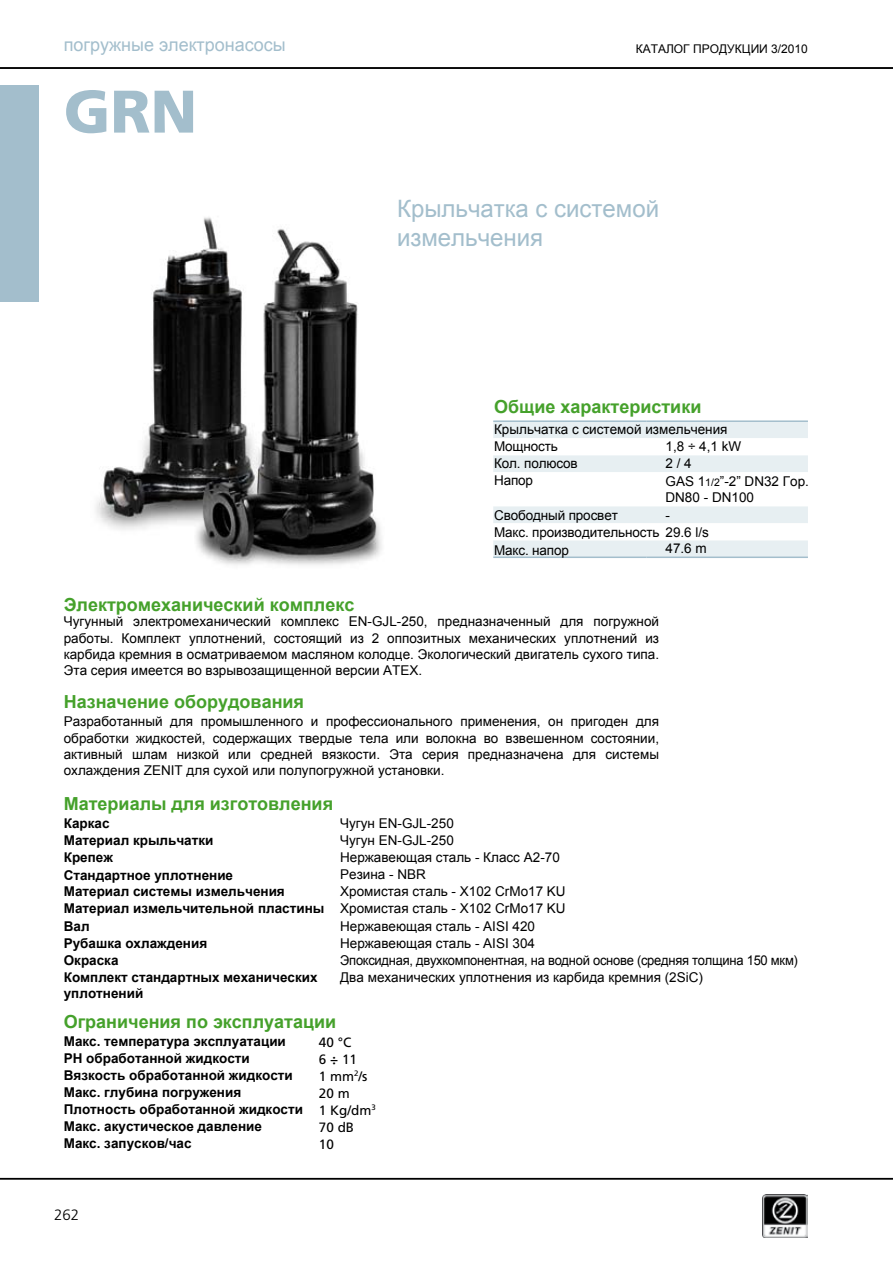
<style>
.page{position:relative;width:893px;height:1263px;background:#fff}
.page>*{position:absolute;margin:0;border:0;box-sizing:border-box;transform-origin:0 0}
.t1{font:900 60px "Frutiger";color:#a3becc}
.t2{font:24px/28.8px "Arial";color:#a3becc}
.t3{font:700 18px "Arial";color:#45a12b}
.t4{font:18px "Arial";color:#a3becc}
.t5{font:300 15px "Frutiger";color:#000}
.t6{font:13.5px/16.2px "Arial";color:#000}
.t7{font:700 13.5px/17px "Arial";color:#000}
.t8{font:13.5px "Arial";letter-spacing:-.02em;color:#000;scale:.96 1}
.t9{font:13.5px/17px "Frutiger";color:#000}
.t10{font:12px "Arial";color:#000}
.s1{font-size:10.5px}
</style>
<div class="page">
<img style="left:763px;top:1195px;width:45px;height:42px">
<div style="left:0;top:85px;width:38px;height:217px;background:#a3becc"></div>
<hr style="left:0;top:67px;width:893px;height:2px;background:#000">
<hr style="left:0;top:1178px;width:893px;height:1px;background:#000">
<img style="left:96px;top:217px;width:286px;height:348px">
<svg style="left:493px;top:422px;width:315px;height:134px"></svg>
<hr style="left:493px;top:556px;width:153px;height:2px;background:#a3becc">
<hr style="left:646px;top:556px;width:162px;height:2px;background:#a3becc">
<hr style="left:493px;top:420px;width:153px;height:2px;background:#a3becc">
<hr style="left:646px;top:420px;width:162px;height:2px;background:#a3becc">
<h3 class="t4" style="left:64px;top:33px;width:223px">погружные электронасосы</h3>
<p class="t10" style="left:636px;top:41px;width:174px">КАТАЛОГ ПРОДУКЦИИ 3/2010</p>
<h1 class="t1" style="left:64px;top:75px;width:135px">GRN</h1>
<h2 class="t2" style="left:397px;top:195px;width:264px">Крыльчатка с системой измельчения</h2>
<h3 class="t3" style="left:64px;top:592px;width:292px">Электромеханический комплекс</h3>
<h3 class="t3" style="left:494px;top:395px;width:209px">Общие характеристики</h3>
<p class="t6" style="left:494px;top:422px;width:235px">Крыльчатка с системой измельчения</p>
<p class="t6" style="left:494px;top:438px;width:85px;line-height:17.1px">Мощность<br>Кол. полюсов<br>Напор</p>
<p class="t6" style="left:494px;top:507px;width:125px">Свободный просвет</p>
<p class="t6" style="left:494px;top:542px;width:76px">Макс. напор</p>
<p class="t6" style="left:665px;top:438px;width:77px;line-height:17px">1,8 ÷ 4,1 kW<br>2 / 4</p>
<p class="t6" style="left:665px;top:474px;width:145px">GAS 1<span class="s1">1/2</span>”-2” DN32 Гор.<br>DN80 - DN100</p>
<p class="t6" style="left:494px;top:524px;width:216px;line-height:16.8px;text-align:right">Макс. производительность 29.6 l/s<br>47.6 m</p>
<p class="t6" style="left:665px;top:508px;width:6px">-</p>
<p class="t6" style="left:64px;top:614px;width:597px;text-align:justify">Чугунный электромеханический комплекс EN-GJL-250, предназначенный для погружной работы. Комплект уплотнений, состоящий из 2 оппозитных механических уплотнений из карбида кремния в осматриваемом масляном колодце. Экологический двигатель сухого типа.<br>Эта серия имеется во взрывозащищенной версии ATEX.</p>
<h3 class="t3" style="left:64px;top:690px;width:242px">Назначение оборудования</h3>
<p class="t6" style="left:64px;top:714px;width:597px;text-align:justify">Разработанный для промышленного и профессионального применения, он пригоден для обработки жидкостей, содержащих твердые тела или волокна во взвешенном состоянии, активный шлам низкой или средней вязкости. Эта серия предназначена для системы охлаждения ZENIT для сухой или полупогружной установки.</p>
<h3 class="t3" style="left:64px;top:792px;width:271px">Материалы для изготовления</h3>
<p class="t6" style="left:340px;top:815px;width:221px;line-height:17px">Чугун EN-GJL-250<br>Чугун EN-GJL-250<br>Нержавеющая сталь - Класс A2-70<br>Резина - NBR</p>
<p class="t7" style="left:64px;top:816px;width:171px">Каркас<br>Материал крыльчатки<br>Крепеж<br>Стандартное уплотнение</p>
<p class="t7" style="left:64px;top:918px;width:145px">Вал<br>Рубашка охлаждения</p>
<p class="t7" style="left:64px;top:969px;width:255px;line-height:16.2px">Комплект стандартных механических уплотнений</p>
<p class="t6" style="left:340px;top:883px;width:227px;line-height:17px">Хромистая сталь - X102 CrMo17 KU<br>Хромистая сталь - X102 CrMo17 KU</p>
<p class="t7" style="left:64px;top:884px;width:262px">Материал системы измельчения<br>Материал измельчительной пластины</p>
<p class="t6" style="left:340px;top:917px;width:196px;line-height:17px">Нержавеющая сталь - AISI 420<br>Нержавеющая сталь - AISI 304</p>
<p class="t6" style="left:340px;top:969px;width:364px">Два механических уплотнения из карбида кремния (2SiC)</p>
<p class="t7" style="left:64px;top:952px;width:56px">Окраска</p>
<p class="t8" style="left:340px;top:951px;width:478px">Эпоксидная, двухкомпонентная, на водной основе (средняя толщина 150 мкм)</p>
<h3 class="t3" style="left:64px;top:1010px;width:274px">Ограничения по эксплуатации</h3>
<p class="t7" style="left:64px;top:1033px;width:241px">Макс. температура эксплуатации<br>РН обработанной жидкости<br>Вязкость обработанной жидкости<br>Макс. глубина погружения<br>Плотность обработанной жидкости<br>Макс. акустическое давление<br>Макс. запусков/час</p>
<p class="t9" style="left:319px;top:1033px;width:58px">40 °C<br>6 ÷ 11<br>1 mm<sup>2</sup>/s<br>20 m<br>1 Kg/dm<sup>3<br></sup>70 dB<br>10</p>
<p class="t5" style="left:54px;top:1206px;width:27px">262</p>
</div>
